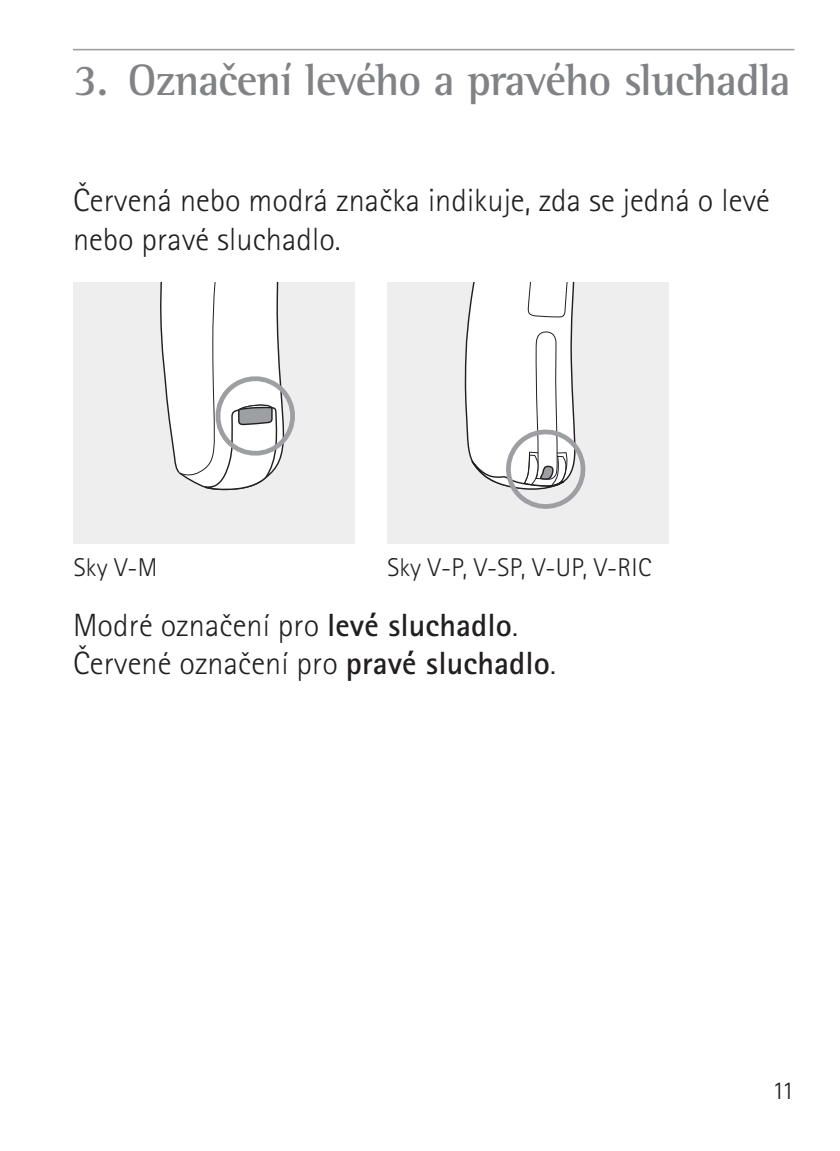
<style>
.page{position:relative;width:840px;height:1151px;background:#fff}
.page>*{position:absolute;margin:0;border:0;box-sizing:border-box;transform-origin:0 0}
.t1{font:700 45px "Rotis Semi Serif Pro";letter-spacing:-.015em;color:#808285}
.t2{font:300 32.2px/38.6px "Rotis Sans Serif Pro";letter-spacing:.005em;color:#231f20}
.t3{font:300 25.8px "Rotis Sans Serif Pro";letter-spacing:.01em;color:#231f20}
.s1{font-weight:700}
</style>
<div class="page">
<div style="left:74px;top:282px;width:281px;height:262px;background:#eeeeef"></div>
<svg style="left:160px;top:282px;width:135px;height:209px"></svg>
<div style="left:387px;top:282px;width:281px;height:262px;background:#eeeeef"></div>
<svg style="left:464px;top:282px;width:122px;height:227px"></svg>
<hr style="left:73px;top:49px;width:720px;height:1px;background:#9d9fa2">
<p class="t1" style="left:73px;top:53px;width:718px">3. Označení levého a pravého sluchadla</p>
<p class="t2" style="left:73px;top:181px;width:698px">Červená nebo modrá značka indikuje, zda se jedná o levé nebo pravé sluchadlo.</p>
<p class="t3" style="left:74px;top:553px;width:85px">Sky V-M</p>
<p class="t3" style="left:387px;top:553px;width:265px">Sky V-P, V-SP, V-UP, V-RIC</p>
<p class="t2" style="left:73px;top:606px;width:484px">Modré označení pro <span class="s1">levé sluchadlo</span>.<br>Červené označení pro <span class="s1">pravé sluchadlo</span>.</p>
<p class="t3" style="left:771px;top:1075px;width:23px">11</p>
</div>
